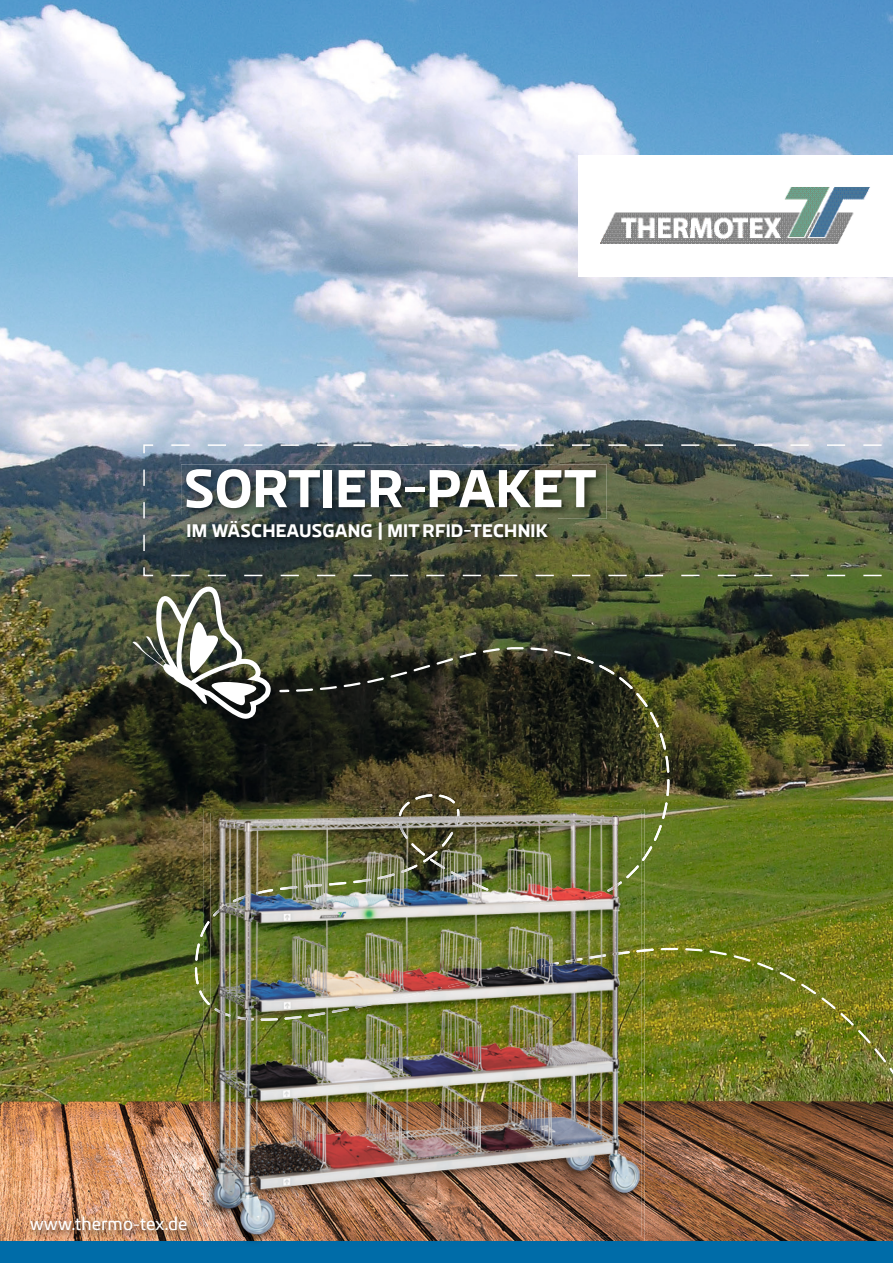
<style>
.page{position:relative;width:893px;height:1263px;background:#fff}
.page>*{position:absolute;margin:0;border:0;box-sizing:border-box;transform-origin:0 0}
.t1{font:700 52.5px "Kuro";letter-spacing:.005em;color:#fff}
.t2{font:700 18px "Kuro";letter-spacing:.01em;color:#fff}
.t3{font:500 18px "Kuro";color:#fff}
</style>
<div class="page">
<img style="left:0;top:0;width:893px;height:79px">
<img style="left:0;top:79px;width:840px;height:634px">
<img style="left:840px;top:79px;width:53px;height:1163px">
<img style="left:0;top:713px;width:203px;height:529px">
<img style="left:645px;top:1185px;width:196px;height:57px">
<svg style="left:143px;top:444px;width:750px;height:133px;background:#586250"></svg>
<img style="left:181px;top:464px;width:426px;height:55px">
<img style="left:182px;top:516px;width:375px;height:33px">
<img style="left:26px;top:1212px;width:172px;height:29px">
<div style="left:0;top:1242px;width:893px;height:21px;background:#006ca8"></div>
<img style="left:195px;top:656px;width:698px;height:529px">
<img style="left:203px;top:937px;width:48px;height:305px">
<img style="left:596px;top:937px;width:49px;height:305px">
<img style="left:251px;top:1236px;width:345px;height:6px">
<svg style="left:195px;top:951px;width:15px;height:70px"></svg>
<svg style="left:641px;top:949px;width:4px;height:3px"></svg>
<img style="left:210px;top:937px;width:431px;height:299px">
<img style="left:332px;top:951px;width:298px;height:62px">
<img style="left:442px;top:937px;width:199px;height:15px">
<img style="left:132px;top:582px;width:537px;height:355px">
<div style="left:578px;top:155px;width:315px;height:121px;background:#fff"></div>
<img style="left:601px;top:187px;width:269px;height:56px">
<h1 class="t1" style="left:184px;top:455px;width:414px">SORTIER-PAKET</h1>
<p class="t2" style="left:187px;top:520px;width:363px">IM WÄSCHEAUSGANG | MIT RFID-TECHNIK</p>
<p class="t3" style="left:30px;top:1212px;width:159px">www.thermo-tex.de</p>
</div>
